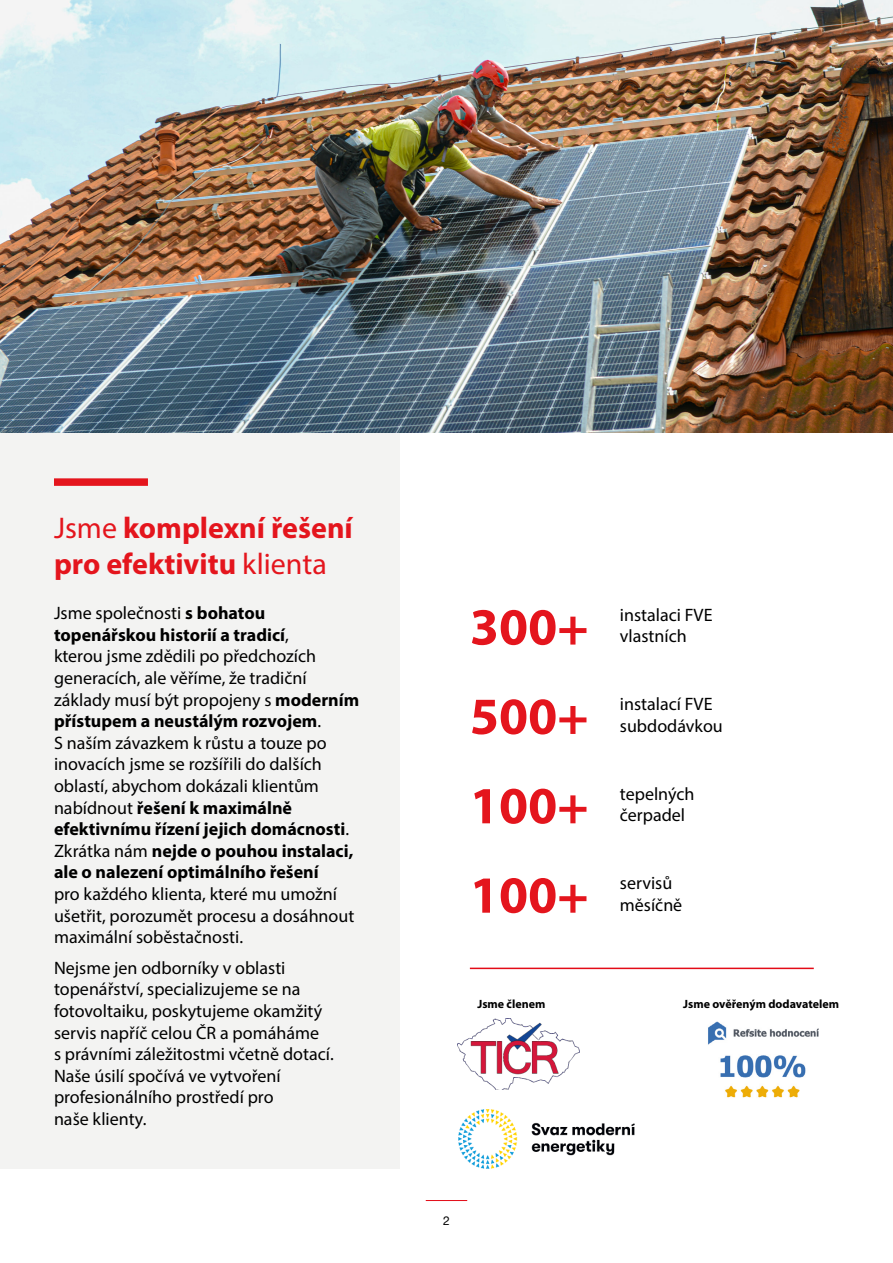
<style>
.page{position:relative;width:893px;height:1263px;background:#fff}
.page>*{position:absolute;margin:0;border:0;box-sizing:border-box;transform-origin:0 0}
.t1{font:700 52.5px "Myriad Pro";color:#e4151d}
.t2{font:700 30px/36px "Myriad Pro";color:#e4151d}
.t3{font:18px/21.6px "Myriad Pro";color:#000}
.t4{font:700 12px "Myriad Pro";color:#000}
.t5{font:12px "Helvetica Neue LT Pro";color:#000}
.s1{font-weight:400}
.s2{font-weight:700}
</style>
<div class="page">
<hr style="left:426px;top:1200px;width:41px;height:1px;background:#e30b17">
<div style="left:0;top:432px;width:400px;height:736px;background:#f3f3f2"></div>
<img style="left:0;top:0;width:893px;height:432px">
<hr style="left:470px;top:968px;width:344px;height:1px;background:#e30b17">
<img style="left:457px;top:1019px;width:122px;height:70px">
<img style="left:708px;top:1021px;width:111px;height:77px">
<div style="left:54px;top:478px;width:94px;height:8px;background:#e4151d"></div>
<img style="left:458px;top:1109px;width:176px;height:59px">
<h2 class="t2" style="left:54px;top:508px;width:300px"><span class="s1">Jsme</span> komplexní řešení pro efektivitu <span class="s1">klienta</span></h2>
<p class="t3" style="left:54px;top:602px;width:307px">Jsme společnosti <span class="s2">s bohatou topenářskou historií a tradicí</span>,<br>kterou jsme zdědili po předchozích generacích, ale věříme, že tradiční základy musí být propojeny s <span class="s2">moderním přístupem a neustálým rozvojem</span>.<br>S naším závazkem k růstu a touze po inovacích jsme se rozšířili do dalších oblastí, abychom dokázali klientům nabídnout <span class="s2">řešení k maximálně efektivnímu řízení jejich domácnosti</span>.<br>Zkrátka nám <span class="s2">nejde o pouhou instalaci, ale o nalezení optimálního řešení</span></p>
<p class="t3" style="left:54px;top:883px;width:302px">pro každého klienta, které mu umožní ušetřit, porozumět procesu a dosáhnout maximální soběstačnosti.</p>
<p class="t3" style="left:54px;top:957px;width:281px">Nejsme jen odborníky v oblasti topenářství, specializujeme se na fotovoltaiku, poskytujeme okamžitý servis napříč celou ČR a pomáháme<br>s právními záležitostmi včetně dotací.<br>Naše úsilí spočívá ve vytvoření profesionálního prostředí pro<br>naše klienty.</p>
<h1 class="t1" style="left:470px;top:593px;width:120px">300+</h1>
<p class="t3" style="left:620px;top:604px;width:94px">instalaci FVE vlastních</p>
<h1 class="t1" style="left:470px;top:682px;width:120px">500+</h1>
<p class="t3" style="left:620px;top:693px;width:104px">instalací FVE subdodávkou</p>
<h1 class="t1" style="left:470px;top:771px;width:120px">100+</h1>
<p class="t3" style="left:620px;top:782px;width:76px">tepelných čerpadel</p>
<h1 class="t1" style="left:470px;top:861px;width:120px">100+</h1>
<p class="t3" style="left:620px;top:872px;width:64px">servisů měsíčně</p>
<p class="t4" style="left:477px;top:996px;width:69px">Jsme členem</p>
<p class="t4" style="left:683px;top:996px;width:157px">Jsme ověřeným dodavatelem</p>
<p class="t5" style="left:443px;top:1213px;width:8px">2</p>
</div>
